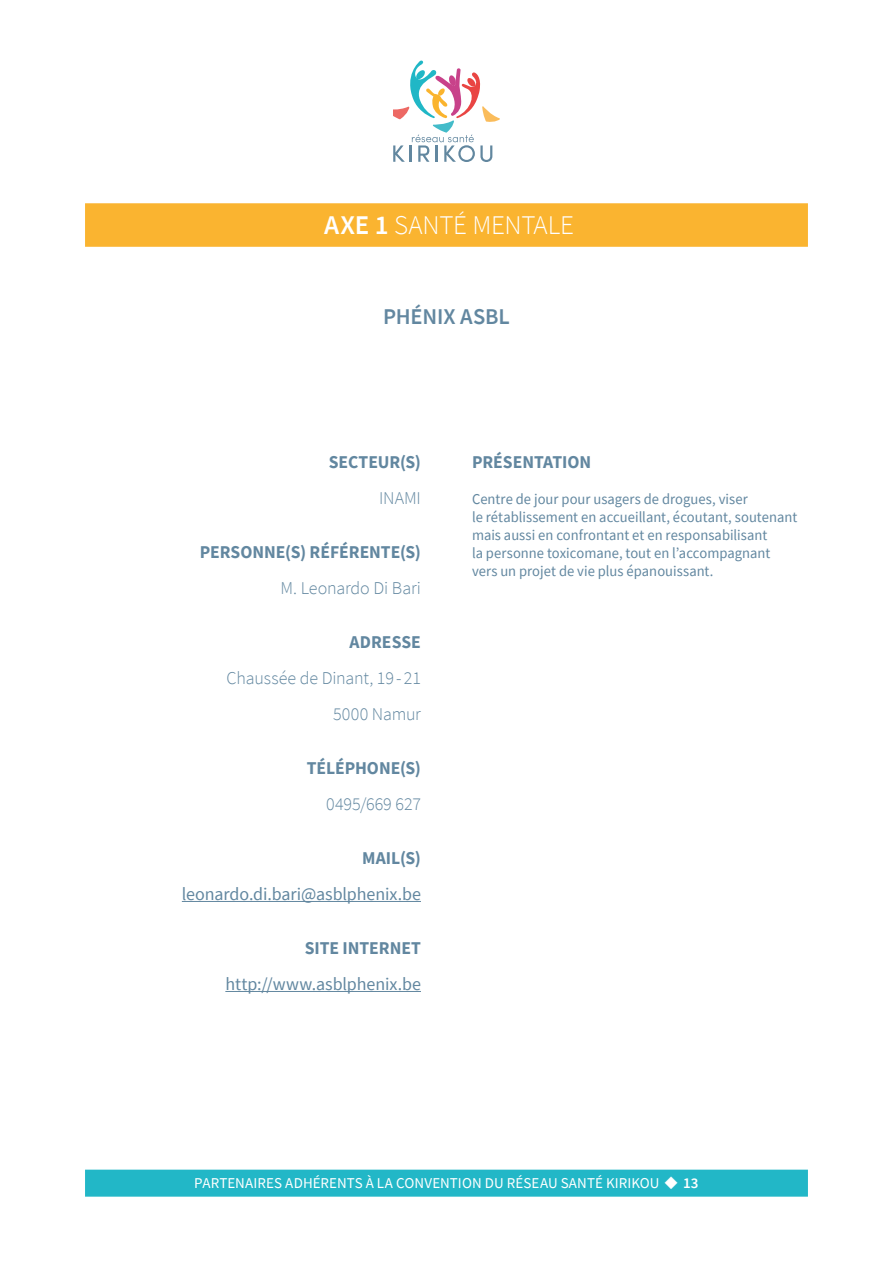
<style>
.page{position:relative;width:893px;height:1263px;background:#fff}
.page>*{position:absolute;margin:0;border:0;box-sizing:border-box;transform-origin:0 0}
.t1{font:300 27px "Source Sans Pro";letter-spacing:-.01em;color:#fff}
.t2{font:600 22.5px "Source Sans Pro";letter-spacing:-.005em;color:#6287a0}
.t3{font:700 18px "Source Sans Pro";color:#6287a0}
.t4{font:300 18px/36px "Source Sans Pro";letter-spacing:-.01em;color:#6287a0;text-align:right}
.t5{font:18px "Source Sans Pro";letter-spacing:-.005em;color:#6287a0}
.t6{font:15px/18px "Source Sans Pro";color:#6287a0}
.t7{font:15px "Source Sans Pro";letter-spacing:.005em;color:#fff}
.s1{font-weight:600}
</style>
<div class="page">
<div style="left:85px;top:203px;width:723px;height:44px;background:#fab430"></div>
<div style="left:85px;top:1170px;width:723px;height:27px;background:#22b7c7"></div>
<hr style="left:182px;top:901px;width:239px;height:1px;background:#6287a0">
<hr style="left:225px;top:991px;width:196px;height:1px;background:#6287a0">
<svg style="left:393px;top:61px;width:107px;height:101px"></svg>
<h1 class="t1" style="left:324px;top:208px;width:251px"><span class="s1">AXE 1</span> SANTÉ MENTALE</h1>
<h2 class="t2" style="left:383px;top:302px;width:128px">PHÉNIX ASBL</h2>
<p class="t3" style="left:329px;top:450px;width:94px">SECTEUR(S)</p>
<p class="t4" style="left:379px;top:480px;width:43px">INAMI</p>
<p class="t3" style="left:200px;top:540px;width:223px">PERSONNE(S) RÉFÉRENTE(S)</p>
<p class="t4" style="left:281px;top:570px;width:142px">M. Leonardo Di Bari</p>
<p class="t3" style="left:350px;top:630px;width:73px">ADRESSE</p>
<p class="t4" style="left:227px;top:660px;width:196px">Chaussée de Dinant, 19 - 21<br>5000 Namur</p>
<p class="t3" style="left:307px;top:756px;width:116px">TÉLÉPHONE(S)</p>
<p class="t4" style="left:326px;top:786px;width:96px">0495/669 627</p>
<p class="t3" style="left:362px;top:846px;width:60px">MAIL(S)</p>
<p class="t5" style="left:182px;top:883px;width:241px">leonardo.di.bari@asblphenix.be</p>
<p class="t3" style="left:305px;top:936px;width:118px">SITE INTERNET</p>
<p class="t5" style="left:225px;top:973px;width:197px">http://www.asblphenix.be</p>
<p class="t3" style="left:472px;top:450px;width:121px">PRÉSENTATION</p>
<p class="t6" style="left:472px;top:490px;width:327px">Centre de jour pour usagers de drogues, viser<br>le rétablissement en accueillant, écoutant, soutenant mais aussi en confrontant et en responsabilisant<br>la personne toxicomane, tout en l’accompagnant vers un projet de vie plus épanouissant.</p>
<p class="t7" style="left:194px;top:1173px;width:506px">PARTENAIRES ADHÉRENTS À LA CONVENTION DU RÉSEAU SANTÉ KIRIKOU ◆ <span class="s1">13</span></p>
</div>
